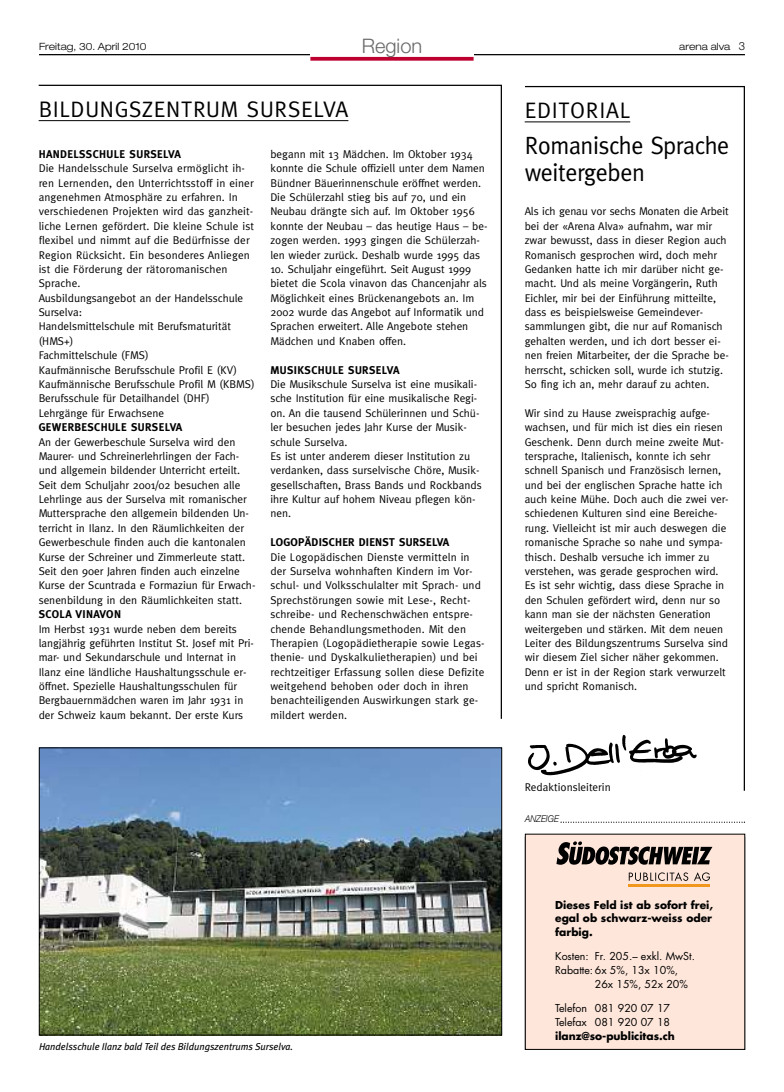
<style>
.page{position:relative;width:784px;height:1092px;background:#fff}
.page>*{position:absolute;margin:0;border:0;box-sizing:border-box;transform-origin:0 0}
.t1{font:25px/27.5px "Meta Normal OV NHVJWA";letter-spacing:-.015em;color:#000;scale:.96 1}
.t2{font:22.5px "Meta Normal OV NHVJWA";letter-spacing:.03em;color:#000}
.t3{font:20px "Helvetica Neue Light OV MHVJWA";color:#696969}
.t4{font:11.25px/14.4px "Meta Normal OV NHVJWA";color:#000}
.t5{font:10.62px/14px "Futura Book OV RHVJWA";color:#000}
.t6{font:10.62px/13.8px "Futura Bold OV QHVJWA";color:#000;text-align:justify}
.t7{font:10px "Meta Plus Book Italic OV PHVJWA";color:#000}
.t8{font:10px "Helvetica Neue Light Ext OV LHVJWA";color:#000}
.t9{font:9.38px "Helvetica Neue Light Italic OV SHVJWA";color:#000;scale:.9 1}
.s1{font-family:"Helvetica Neue Light OV MHVJWA";font-size:11.25px}
.s2{font-family:"Meta Bold OV OHVJWA"}
.s3{font-family:"Futura Bold OV QHVJWA"}
</style>
<div class="page">
<hr style="left:39px;top:54px;width:705px;height:1px;background:#000">
<div style="left:310px;top:39px;width:163px;height:26px;background:#fff"></div>
<svg style="left:310px;top:57px;width:163px;height:4px"></svg>
<hr style="left:524px;top:122px;width:105px;height:1px;background:#000">
<hr style="left:743px;top:87px;width:1px;height:703px;background:#000">
<hr style="left:524px;top:86px;width:220px;height:1px;background:#000">
<img style="left:528px;top:734px;width:169px;height:42px">
<hr style="left:500px;top:85px;width:1px;height:633px;background:#000">
<hr style="left:39px;top:85px;width:462px;height:1px;background:#000">
<hr style="left:39px;top:120px;width:309px;height:1px;background:#000">
<img style="left:41px;top:749px;width:458px;height:284px">
<div style="left:39px;top:747px;width:462px;height:288px;border:1px solid #000"></div>
<div style="left:525px;top:834px;width:219px;height:215px;background:#fee6da"></div>
<svg style="left:556px;top:841px;width:156px;height:39px"></svg>
<hr style="left:628px;top:884px;width:81px;height:2px;background:#f2971d">
<svg style="left:560px;top:821px;width:183px;height:1px"></svg>
<p class="t8" style="left:39px;top:41px;width:109px">Freitag, 30. April 2010</p>
<p class="t3" style="left:361px;top:35px;width:62px">Region</p>
<p class="t8" style="left:678px;top:41px;width:67px">arena alva <span class="s1">3</span></p>
<p class="t2" style="left:39px;top:96px;width:311px">BILDUNGSZENTRUM SURSELVA</p>
<p class="t4" style="left:39px;top:147px;width:218px"><span class="s2">HANDELSSCHULE SURSELVA<br></span>Die Handelsschule Surselva ermöglicht ih&shy;ren Lernenden, den Unterrichtsstoff in einer angenehmen Atmosphäre zu erfahren. In verschiedenen Projekten wird das ganzheit&shy;liche Lernen gefördert. Die kleine Schule ist flexibel und nimmt auf die Bedürfnisse der Region Rücksicht. Ein besonderes Anliegen ist die Förderung der rätoromanischen Sprache.<br>Ausbildungsangebot an der Handelsschule Surselva:<br>Handelsmittelschule mit Berufsmaturität (HMS+)<br>Fachmittelschule (FMS)<br>Kaufmännische Berufsschule Profil E (KV)<br>Kaufmännische Berufsschule Profil M (KBMS)<br>Berufsschule für Detailhandel (DHF)<br>Lehrgänge für Erwachsene<br><span class="s2">GEWERBESCHULE SURSELVA<br></span>An der Gewerbeschule Surselva wird den Maurer- und Schreinerlehrlingen der Fach&shy;und allgemein bildender Unterricht erteilt.<br>Seit dem Schuljahr 2001/02 besuchen alle Lehrlinge aus der Surselva mit romanischer Muttersprache den allgemein bildenden Un&shy;terricht in Ilanz. In den Räumlichkeiten der Gewerbeschule finden auch die kantonalen Kurse der Schreiner und Zimmerleute statt.<br>Seit den 90er Jahren finden auch einzelne Kurse der Scuntrada e Formaziun für Erwach&shy;senenbildung in den Räumlichkeiten statt.<br><span class="s2">SCOLA VINAVON<br></span>Im Herbst 1931 wurde neben dem bereits langjährig geführten Institut St. Josef mit Pri&shy;mar- und Sekundarschule und Internat in Ilanz eine ländliche Haushaltungsschule er&shy;öffnet. Spezielle Haushaltungsschulen für Bergbauernmädchen waren im Jahr 1931 in der Schweiz kaum bekannt. Der erste Kurs</p>
<p class="t4" style="left:270px;top:147px;width:218px">begann mit 13 Mädchen. Im Oktober 1934 konnte die Schule offiziell unter dem Namen Bündner Bäuerinnenschule eröffnet werden.<br>Die Schülerzahl stieg bis auf 70, und ein Neubau drängte sich auf. Im Oktober 1956 konnte der Neubau – das heutige Haus – be&shy;zogen werden. 1993 gingen die Schülerzah&shy;len wieder zurück. Deshalb wurde 1995 das</p>
<p class="t4" style="left:270px;top:262px;width:218px">10. Schuljahr eingeführt. Seit August 1999 bietet die Scola vinavon das Chancenjahr als Möglichkeit eines Brückenangebots an. Im 2002 wurde das Angebot auf Informatik und Sprachen erweitert. Alle Angebote stehen Mädchen und Knaben offen.</p>
<p class="t4" style="left:270px;top:362px;width:213px"><span class="s2">MUSIKSCHULE SURSELVA<br></span>Die Musikschule Surselva ist eine musikali&shy;sche Institution für eine musikalische Regi&shy;on. An die tausend Schülerinnen und Schü&shy;ler besuchen jedes Jahr Kurse der Musik&shy;schule Surselva.<br>Es ist unter anderem dieser Institution zu verdanken, dass surselvische Chöre, Musik&shy;gesellschaften, Brass Bands und Rockbands ihre Kultur auf hohem Niveau pflegen kön&shy;nen.</p>
<p class="t4" style="left:270px;top:535px;width:215px"><span class="s2">LOGOPÄDISCHER DIENST SURSELVA<br></span>Die Logopädischen Dienste vermitteln in der Surselva wohnhaften Kindern im Vor&shy;schul- und Volksschulalter mit Sprach- und Sprechstörungen sowie mit Lese-, Recht&shy;schreibe- und Rechenschwächen entspre&shy;chende Behandlungsmethoden. Mit den Therapien (Logopädietherapie sowie Legas&shy;thenie- und Dyskalkulietherapien) und bei rechtzeitiger Erfassung sollen diese Defizite weitgehend behoben oder doch in ihren benachteiligenden Auswirkungen stark ge&shy;mildert werden.</p>
<p class="t7" style="left:39px;top:1040px;width:255px">Handelsschule Ilanz bald Teil des Bildungszentrums Surselva.</p>
<p class="t2" style="left:524px;top:97px;width:107px">EDITORIAL</p>
<p class="t1" style="left:524px;top:131px;width:214px">Romanische Sprache weitergeben</p>
<p class="t4" style="left:524px;top:204px;width:205px">Als ich genau vor sechs Monaten die Arbeit bei der «Arena Alva» aufnahm, war mir zwar bewusst, dass in dieser Region auch Romanisch gesprochen wird, doch mehr Gedanken hatte ich mir darüber nicht ge&shy;macht. Und als meine Vorgängerin, Ruth Eichler, mir bei der Einführung mitteilte, dass es beispielsweise Gemeindever&shy;sammlungen gibt, die nur auf Romanisch gehalten werden, und ich dort besser ei&shy;nen freien Mitarbeiter, der die Sprache be&shy;herrscht, schicken soll, wurde ich stutzig.<br>So fing ich an, mehr darauf zu achten.</p>
<p class="t4" style="left:524px;top:405px;width:205px">Wir sind zu Hause zweisprachig aufge&shy;wachsen, und für mich ist dies ein riesen Geschenk. Denn durch meine zweite Mut&shy;tersprache, Italienisch, konnte ich sehr schnell Spanisch und Französisch lernen, und bei der englischen Sprache hatte ich auch keine Mühe. Doch auch die zwei ver&shy;schiedenen Kulturen sind eine Bereiche&shy;rung. Vielleicht ist mir auch deswegen die romanische Sprache so nahe und sympa&shy;thisch. Deshalb versuche ich immer zu verstehen, was gerade gesprochen wird.<br>Es ist sehr wichtig, dass diese Sprache in den Schulen gefördert wird, denn nur so kann man sie der nächsten Generation weitergeben und stärken. Mit dem neuen Leiter des Bildungszentrums Surselva sind wir diesem Ziel sicher näher gekommen.<br>Denn er ist in der Region stark verwurzelt und spricht Romanisch.</p>
<p class="t4" style="left:524px;top:779px;width:87px">Redaktionsleiterin</p>
<p class="t9" style="left:524px;top:813px;width:39px">ANZEIGE</p>
<p class="t6" style="left:555px;top:898px;width:159px">Dieses Feld ist ab sofort frei, egal ob schwarz-weiss oder farbig.</p>
<p class="t5" style="left:555px;top:949px;width:141px">Kosten: Fr. 205.– exkl. MwSt.</p>
<p class="t5" style="left:555px;top:963px;width:124px">Rabatte:6x 5%, 13x 10%,</p>
<p class="t5" style="left:594px;top:977px;width:94px">26x 15%, 52x 20%</p>
<p class="t5" style="left:555px;top:1001px;width:121px">Telefon 081 920 07 17<br>Telefax 081 920 07 18 <span class="s3">ilanz@so-publicitas.ch</span></p>
</div>
